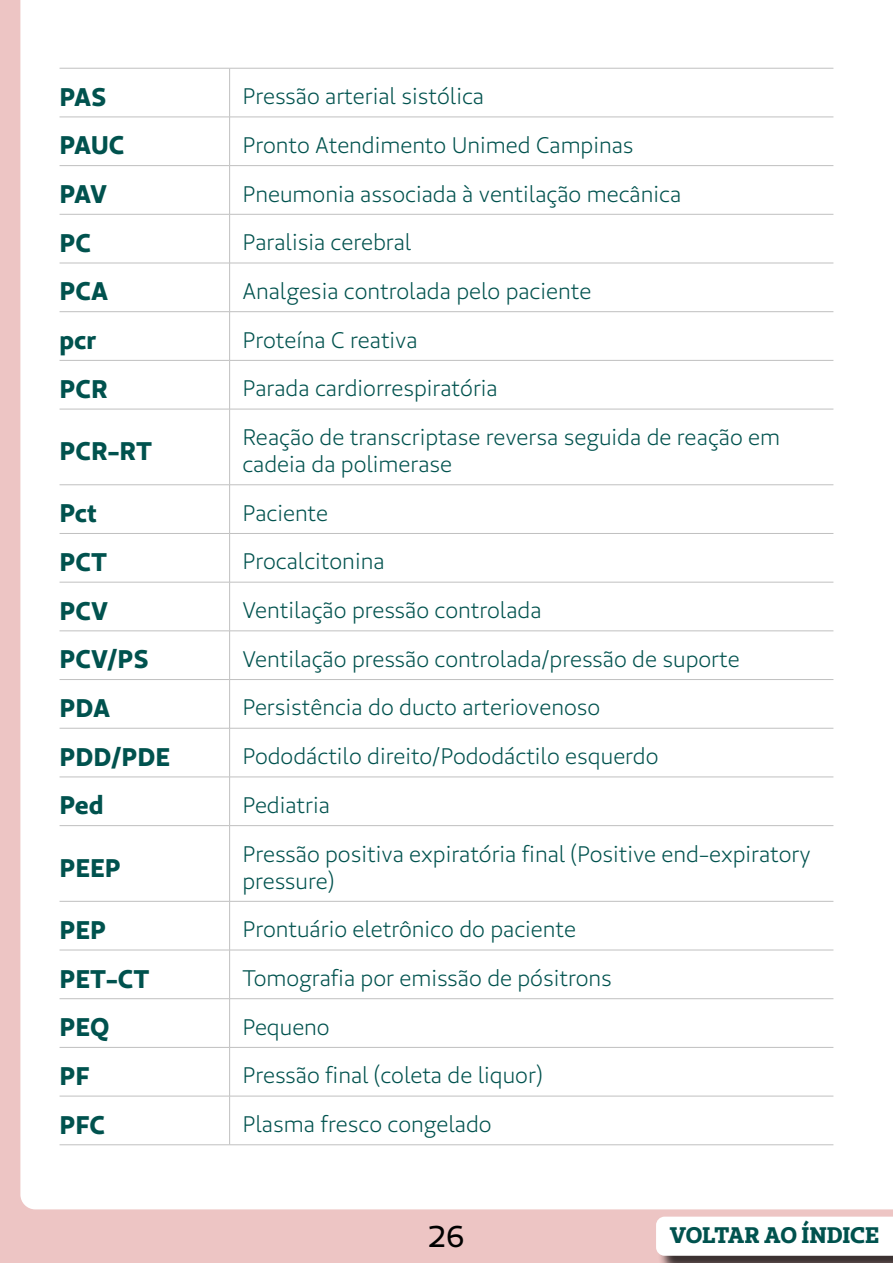
<style>
.page{position:relative;width:893px;height:1263px;background:#edc5c4}
.page>*{position:absolute;margin:0;border:0;box-sizing:border-box;transform-origin:0 0}
.t1{font:30px "Unimed Sans 2020 Regular";color:#000}
.t2{font:25.5px "Unimed Sans 2020 Bold";color:#00524e}
.t3{font:22.5px/27px "Unimed Sans 2020 Book";color:#00524e}
.t4{font:22.5px "Unimed Slab 2020 Bold";letter-spacing:-.01em;color:#00524e}
</style>
<div class="page">
<div style="left:20px;top:0;width:873px;height:1209px;background:#fff"></div>
<div style="left:658px;top:1218px;width:235px;height:45px;background:#000;opacity:.75"></div>
<div style="left:656px;top:1216px;width:237px;height:40px;background:#fff"></div>
<div style="left:60px;top:118px;width:773px;height:978px;background:#fff"></div>
<hr style="left:60px;top:68px;width:170px;height:1px;background:#c0c0c0">
<hr style="left:230px;top:68px;width:603px;height:1px;background:#c0c0c0">
<hr style="left:229px;top:68px;width:1px;height:49px;background:#c0c0c0">
<hr style="left:60px;top:117px;width:170px;height:1px;background:#c0c0c0">
<hr style="left:230px;top:117px;width:603px;height:1px;background:#c0c0c0">
<hr style="left:229px;top:117px;width:1px;height:48px;background:#c0c0c0">
<hr style="left:60px;top:165px;width:170px;height:1px;background:#c0c0c0">
<hr style="left:230px;top:165px;width:603px;height:1px;background:#c0c0c0">
<hr style="left:229px;top:166px;width:1px;height:48px;background:#c0c0c0">
<hr style="left:60px;top:214px;width:170px;height:1px;background:#c0c0c0">
<hr style="left:230px;top:214px;width:603px;height:1px;background:#c0c0c0">
<hr style="left:229px;top:214px;width:1px;height:49px;background:#c0c0c0">
<hr style="left:60px;top:263px;width:170px;height:1px;background:#c0c0c0">
<hr style="left:230px;top:263px;width:603px;height:1px;background:#c0c0c0">
<hr style="left:229px;top:263px;width:1px;height:48px;background:#c0c0c0">
<hr style="left:60px;top:311px;width:170px;height:1px;background:#c0c0c0">
<hr style="left:230px;top:311px;width:603px;height:1px;background:#c0c0c0">
<hr style="left:229px;top:312px;width:1px;height:48px;background:#c0c0c0">
<hr style="left:60px;top:360px;width:170px;height:1px;background:#c0c0c0">
<hr style="left:230px;top:360px;width:603px;height:1px;background:#c0c0c0">
<hr style="left:229px;top:361px;width:1px;height:48px;background:#c0c0c0">
<hr style="left:60px;top:409px;width:170px;height:1px;background:#c0c0c0">
<hr style="left:230px;top:409px;width:603px;height:1px;background:#c0c0c0">
<hr style="left:229px;top:409px;width:1px;height:76px;background:#c0c0c0">
<hr style="left:60px;top:484px;width:170px;height:1px;background:#c0c0c0">
<hr style="left:230px;top:484px;width:603px;height:1px;background:#c0c0c0">
<hr style="left:229px;top:485px;width:1px;height:48px;background:#c0c0c0">
<hr style="left:60px;top:533px;width:170px;height:1px;background:#c0c0c0">
<hr style="left:230px;top:533px;width:603px;height:1px;background:#c0c0c0">
<hr style="left:229px;top:534px;width:1px;height:48px;background:#c0c0c0">
<hr style="left:60px;top:582px;width:170px;height:1px;background:#c0c0c0">
<hr style="left:230px;top:582px;width:603px;height:1px;background:#c0c0c0">
<hr style="left:229px;top:582px;width:1px;height:49px;background:#c0c0c0">
<hr style="left:60px;top:631px;width:170px;height:1px;background:#c0c0c0">
<hr style="left:230px;top:631px;width:603px;height:1px;background:#c0c0c0">
<hr style="left:229px;top:631px;width:1px;height:48px;background:#c0c0c0">
<hr style="left:60px;top:679px;width:170px;height:1px;background:#c0c0c0">
<hr style="left:230px;top:679px;width:603px;height:1px;background:#c0c0c0">
<hr style="left:229px;top:680px;width:1px;height:48px;background:#c0c0c0">
<hr style="left:60px;top:728px;width:170px;height:1px;background:#c0c0c0">
<hr style="left:230px;top:728px;width:603px;height:1px;background:#c0c0c0">
<hr style="left:229px;top:728px;width:1px;height:49px;background:#c0c0c0">
<hr style="left:60px;top:777px;width:170px;height:1px;background:#c0c0c0">
<hr style="left:230px;top:777px;width:603px;height:1px;background:#c0c0c0">
<hr style="left:229px;top:777px;width:1px;height:48px;background:#c0c0c0">
<hr style="left:60px;top:825px;width:170px;height:1px;background:#c0c0c0">
<hr style="left:230px;top:825px;width:603px;height:1px;background:#c0c0c0">
<hr style="left:229px;top:826px;width:1px;height:75px;background:#c0c0c0">
<hr style="left:60px;top:901px;width:170px;height:1px;background:#c0c0c0">
<hr style="left:230px;top:901px;width:603px;height:1px;background:#c0c0c0">
<hr style="left:229px;top:901px;width:1px;height:49px;background:#c0c0c0">
<hr style="left:60px;top:950px;width:170px;height:1px;background:#c0c0c0">
<hr style="left:230px;top:950px;width:603px;height:1px;background:#c0c0c0">
<hr style="left:229px;top:950px;width:1px;height:48px;background:#c0c0c0">
<hr style="left:60px;top:998px;width:170px;height:1px;background:#c0c0c0">
<hr style="left:230px;top:998px;width:603px;height:1px;background:#c0c0c0">
<hr style="left:229px;top:999px;width:1px;height:48px;background:#c0c0c0">
<hr style="left:60px;top:1047px;width:170px;height:1px;background:#c0c0c0">
<hr style="left:230px;top:1047px;width:603px;height:1px;background:#c0c0c0">
<hr style="left:229px;top:1047px;width:1px;height:49px;background:#c0c0c0">
<hr style="left:60px;top:1096px;width:170px;height:1px;background:#c0c0c0">
<hr style="left:230px;top:1096px;width:603px;height:1px;background:#c0c0c0">
<hr style="left:229px;top:1096px;width:1px;height:48px;background:#c0c0c0">
<hr style="left:60px;top:1144px;width:170px;height:1px;background:#c0c0c0">
<hr style="left:230px;top:1144px;width:603px;height:1px;background:#c0c0c0">
<p class="t2" style="left:60px;top:80px;width:48px">PAS</p>
<p class="t3" style="left:242px;top:83px;width:243px">Pressão arterial sistólica</p>
<p class="t2" style="left:60px;top:128px;width:67px">PAUC</p>
<p class="t3" style="left:242px;top:131px;width:393px">Pronto Atendimento Unimed Campinas</p>
<p class="t2" style="left:60px;top:177px;width:49px">PAV</p>
<p class="t3" style="left:242px;top:180px;width:440px">Pneumonia associada à ventilação mecânica</p>
<p class="t2" style="left:60px;top:226px;width:33px">PC</p>
<p class="t3" style="left:242px;top:229px;width:171px">Paralisia cerebral</p>
<p class="t2" style="left:60px;top:274px;width:50px">PCA</p>
<p class="t3" style="left:242px;top:277px;width:350px">Analgesia controlada pelo paciente</p>
<p class="t2" style="left:60px;top:323px;width:39px">pcr</p>
<p class="t3" style="left:242px;top:326px;width:177px">Proteína C reativa</p>
<p class="t2" style="left:60px;top:372px;width:50px">PCR</p>
<p class="t3" style="left:242px;top:375px;width:257px">Parada cardiorrespiratória</p>
<p class="t2" style="left:60px;top:434px;width:94px">PCR-RT</p>
<p class="t3" style="left:242px;top:424px;width:539px">Reação de transcriptase reversa seguida de reação em cadeia da polimerase</p>
<p class="t2" style="left:60px;top:496px;width:39px">Pct</p>
<p class="t3" style="left:242px;top:499px;width:87px">Paciente</p>
<p class="t2" style="left:60px;top:545px;width:49px">PCT</p>
<p class="t3" style="left:242px;top:548px;width:144px">Procalcitonina</p>
<p class="t2" style="left:60px;top:594px;width:50px">PCV</p>
<p class="t3" style="left:242px;top:597px;width:301px">Ventilação pressão controlada</p>
<p class="t2" style="left:60px;top:642px;width:91px">PCV/PS</p>
<p class="t3" style="left:242px;top:645px;width:499px">Ventilação pressão controlada/pressão de suporte</p>
<p class="t2" style="left:60px;top:691px;width:52px">PDA</p>
<p class="t3" style="left:242px;top:694px;width:359px">Persistência do ducto arteriovenoso</p>
<p class="t2" style="left:60px;top:740px;width:112px">PDD/PDE</p>
<p class="t3" style="left:242px;top:743px;width:418px">Pododáctilo direito/Pododáctilo esquerdo</p>
<p class="t2" style="left:60px;top:788px;width:46px">Ped</p>
<p class="t3" style="left:242px;top:791px;width:89px">Pediatria</p>
<p class="t2" style="left:60px;top:851px;width:63px">PEEP</p>
<p class="t3" style="left:242px;top:840px;width:570px">Pressão positiva expiratória final (Positive end-expiratory pressure)</p>
<p class="t2" style="left:60px;top:913px;width:48px">PEP</p>
<p class="t3" style="left:242px;top:916px;width:335px">Prontuário eletrônico do paciente</p>
<p class="t2" style="left:60px;top:961px;width:92px">PET-CT</p>
<p class="t3" style="left:242px;top:964px;width:371px">Tomografia por emissão de pósitrons</p>
<p class="t2" style="left:60px;top:1010px;width:51px">PEQ</p>
<p class="t3" style="left:242px;top:1013px;width:89px">Pequeno</p>
<p class="t2" style="left:60px;top:1059px;width:32px">PF</p>
<p class="t3" style="left:242px;top:1062px;width:301px">Pressão final (coleta de liquor)</p>
<p class="t2" style="left:60px;top:1107px;width:47px">PFC</p>
<p class="t3" style="left:242px;top:1110px;width:251px">Plasma fresco congelado</p>
<h1 class="t1" style="left:429px;top:1217px;width:37px">26</h1>
<p class="t4" style="left:669px;top:1220px;width:211px">VOLTAR AO ÍNDICE</p>
</div>
